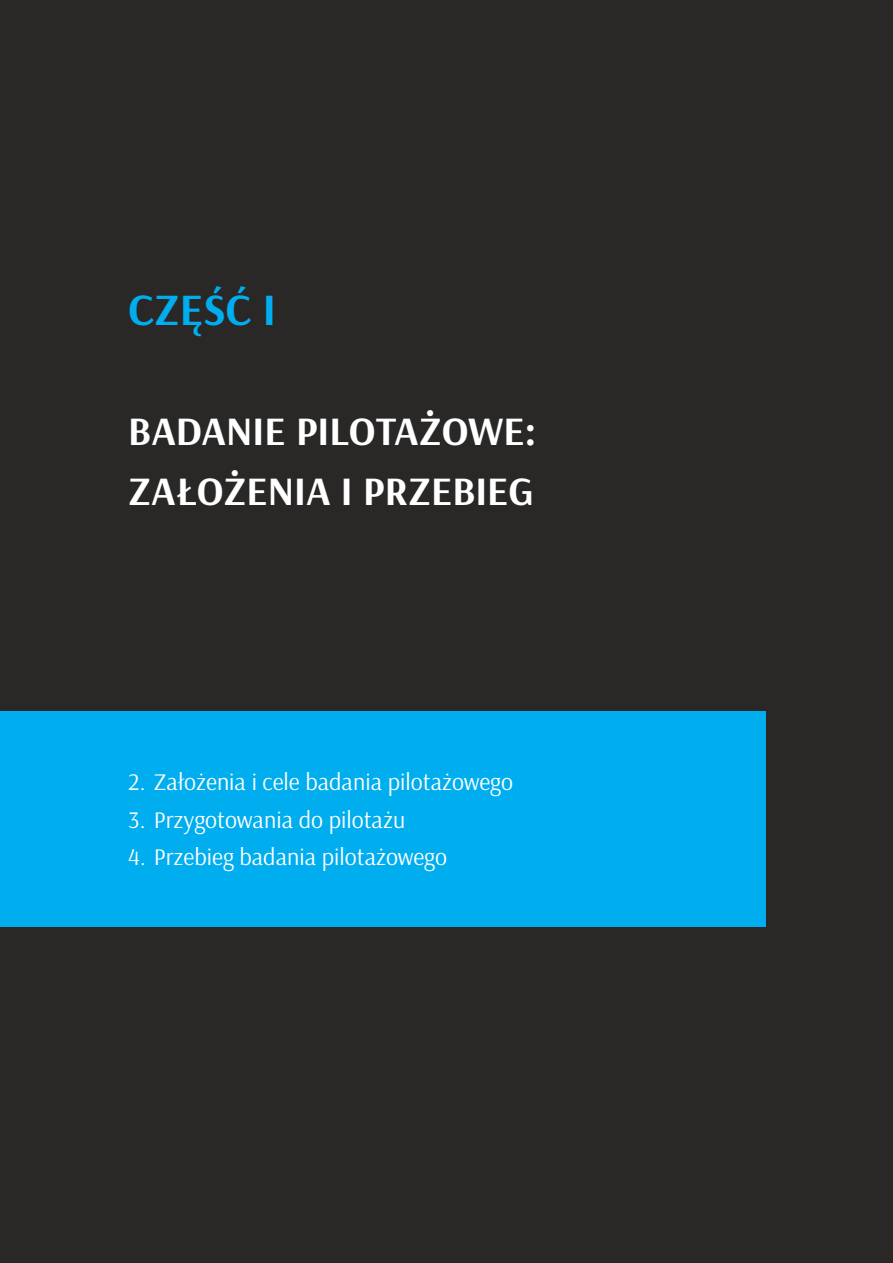
<style>
.page{position:relative;width:893px;height:1263px;background:#292827}
.page>*{position:absolute;margin:0;border:0;box-sizing:border-box;transform-origin:0 0}
.t1{font:700 45px "Arsenal";color:#00aeef}
.t2{font:700 40.5px/60px "Arsenal";color:#fff}
.t3{font:24px "Arsenal";color:#fffffe}
</style>
<div class="page">
<div style="left:1px;top:711px;width:765px;height:215px;background:#00aeef"></div>
<h1 class="t1" style="left:128px;top:282px;width:149px">CZĘŚĆ I</h1>
<h2 class="t2" style="left:128px;top:403px;width:410px">BADANIE PILOTAŻOWE:<br>ZAŁOŻENIA I PRZEBIEG</h2>
<p class="t3" style="left:128px;top:767px;width:386px">2. Założenia i cele badania pilotażowego</p>
<p class="t3" style="left:128px;top:805px;width:278px">3. Przygotowania do pilotażu</p>
<p class="t3" style="left:128px;top:842px;width:320px">4. Przebieg badania pilotażowego</p>
</div>
